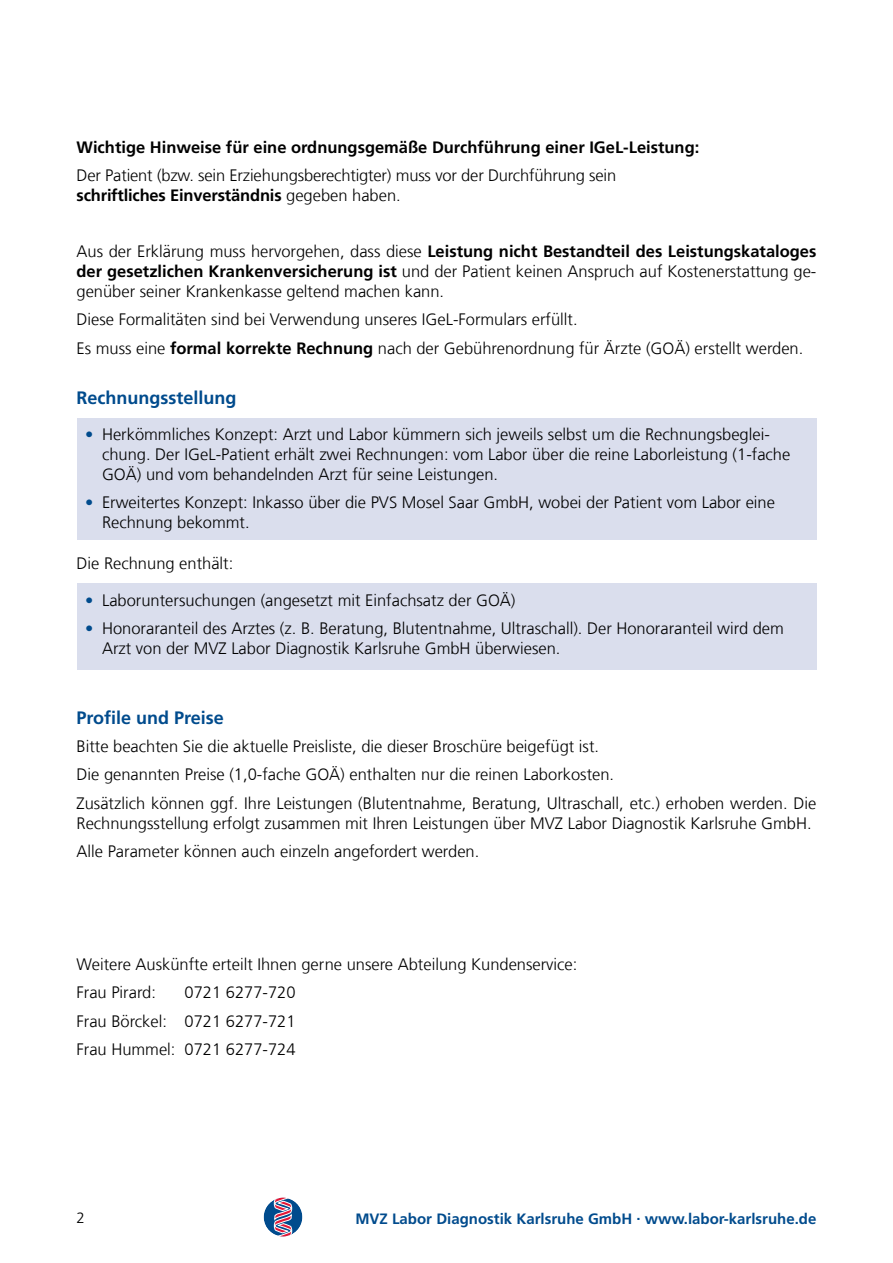
<style>
.page{position:relative;width:893px;height:1263px;background:#fff}
.page>*{position:absolute;margin:0;border:0;box-sizing:border-box;transform-origin:0 0}
.t1{font:700 18px "Frutiger LT Com";color:#004b8d}
.t2{font:300 16.5px/19.8px "Frutiger LT Com";color:#000}
.t3{font:700 16.5px "Frutiger LT Com";color:#000}
.t4{font:700 15px "Frutiger";color:#004b8d}
.t5{font:300 15px "Frutiger LT Com";color:#000}
.s1{font-weight:700}
.s2{color:#004b8d}
</style>
<div class="page">
<svg style="left:264px;top:1198px;width:38px;height:38px"></svg>
<div style="left:77px;top:583px;width:739px;height:86px;background:#dadeed"></div>
<div style="left:77px;top:419px;width:739px;height:121px;background:#dadeed"></div>
<p class="t3" style="left:77px;top:137px;width:624px">Wichtige Hinweise für eine ordnungsgemäße Durchführung einer IGeL-Leistung:</p>
<p class="t2" style="left:77px;top:166px;width:541px">Der Patient (bzw. sein Erziehungsberechtigter) muss vor der Durchführung sein <span class="s1">schriftliches Einverständnis</span> gegeben haben.</p>
<p class="t2" style="left:77px;top:242px;width:741px;text-align:justify">Aus der Erklärung muss hervorgehen, dass diese <span class="s1">Leistung nicht Bestandteil des Leistungskataloges der gesetzlichen Krankenversicherung ist</span> und der Patient keinen Anspruch auf Kostenerstattung ge&shy;genüber seiner Krankenkasse geltend machen kann.</p>
<p class="t2" style="left:77px;top:306px;width:728px;line-height:28.3px">Diese Formalitäten sind bei Verwendung unseres IGeL-Formulars erfüllt.<br>Es muss eine <span class="s1">formal korrekte Rechnung</span> nach der Gebührenordnung für Ärzte (GOÄ) erstellt werden.</p>
<p class="t1" style="left:77px;top:387px;width:161px">Rechnungsstellung</p>
<p class="t2" style="left:102px;top:425px;width:690px;text-indent:-17px"><span class="s2">•</span> Herkömmliches Konzept: Arzt und Labor kümmern sich jeweils selbst um die Rechnungsbeglei&shy;chung. Der IGeL-Patient erhält zwei Rechnungen: vom Labor über die reine Laborleistung (1-fache<br>GOÄ) und vom behandelnden Arzt für seine Leistungen.</p>
<p class="t2" style="left:102px;top:493px;width:674px;text-indent:-17px"><span class="s2">•</span> Erweitertes Konzept: Inkasso über die PVS Mosel Saar GmbH, wobei der Patient vom Labor eine<br>Rechnung bekommt.</p>
<p class="t2" style="left:77px;top:554px;width:158px">Die Rechnung enthält:</p>
<p class="t2" style="left:85px;top:590px;width:432px"><span class="s2">•</span> Laboruntersuchungen (angesetzt mit Einfachsatz der GOÄ)</p>
<p class="t2" style="left:102px;top:619px;width:683px;text-indent:-17px"><span class="s2">•</span> Honoraranteil des Arztes (z. B. Beratung, Blutentnahme, Ultraschall). Der Honoraranteil wird dem<br>Arzt von der MVZ Labor Diagnostik Karlsruhe GmbH überwiesen.</p>
<p class="t1" style="left:77px;top:707px;width:149px">Profile und Preise</p>
<p class="t2" style="left:77px;top:732px;width:741px;line-height:28.3px">Bitte beachten Sie die aktuelle Preisliste, die dieser Broschüre beigefügt ist.<br>Die genannten Preise (1,0-fache GOÄ) enthalten nur die reinen Laborkosten.<br>Zusätzlich können ggf. Ihre Leistungen (Blutentnahme, Beratung, Ultraschall, etc.) erhoben werden. Die</p>
<p class="t2" style="left:77px;top:809px;width:736px;line-height:28.3px">Rechnungsstellung erfolgt zusammen mit Ihren Leistungen über MVZ Labor Diagnostik Karlsruhe GmbH.<br>Alle Parameter können auch einzeln angefordert werden.</p>
<p class="t2" style="left:77px;top:950px;width:502px;line-height:28.3px">Weitere Auskünfte erteilt Ihnen gerne unsere Abteilung Kundenservice:<br>Frau Pirard:</p>
<p class="t2" style="left:77px;top:978px;width:220px;line-height:28.3px;text-align:justify;text-indent:108px">0721 6277-720<br>Frau Börckel: 0721 6277-721<br>Frau Hummel: 0721 6277-724</p>
<p class="t5" style="left:77px;top:1209px;width:10px">2</p>
<p class="t4" style="left:355px;top:1209px;width:462px">MVZ Labor Diagnostik Karlsruhe GmbH . www.labor-karlsruhe.de</p>
</div>
